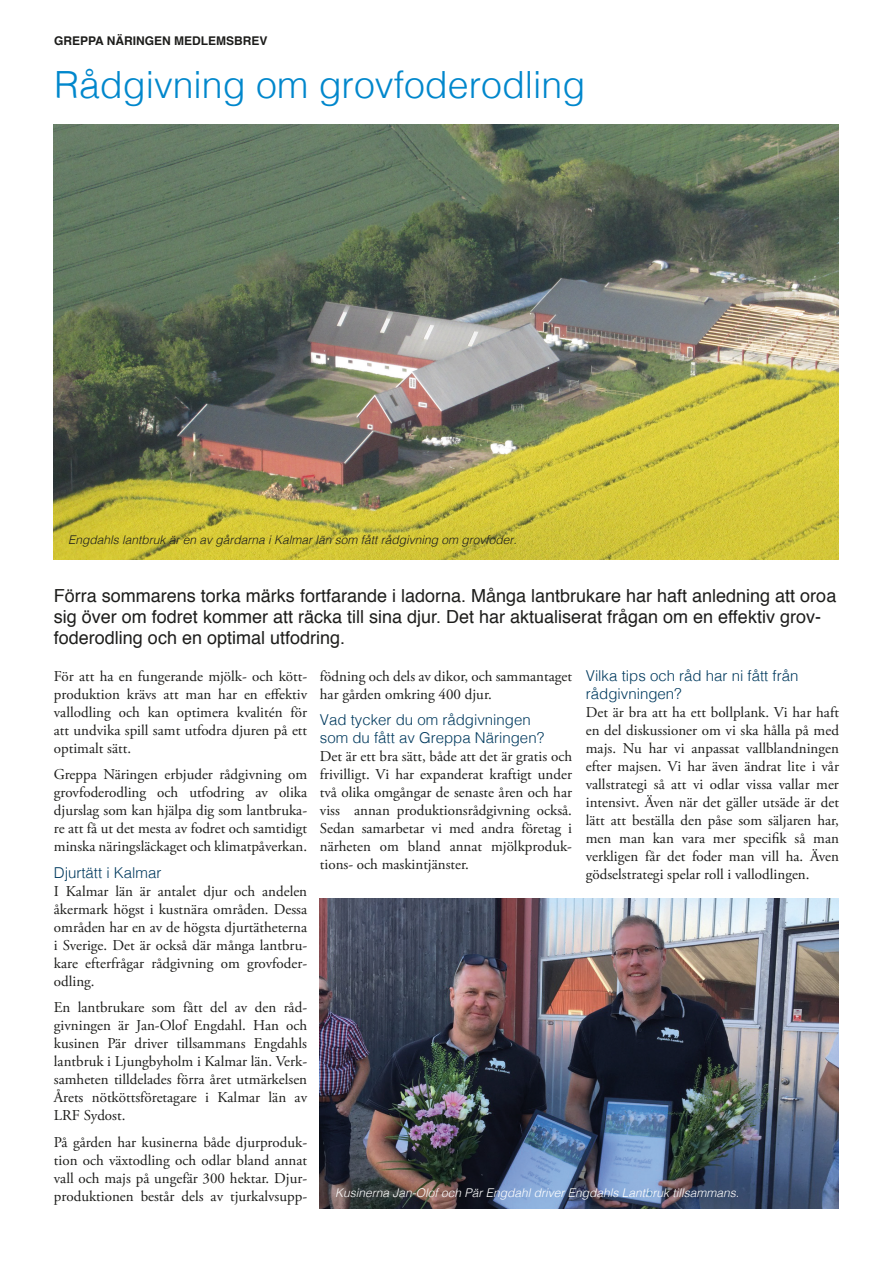
<style>
.page{position:relative;width:893px;height:1263px;background:#fff}
.page>*{position:absolute;margin:0;border:0;box-sizing:border-box;transform-origin:0 0}
.Rubrik{font:300 37.5px "Helvetica";color:#0087cc}
.Ingress{font:18px/21px "Helvetica";color:#1d1d1b}
.Brödtext{font:15px/18px "Adobe Garamond Pro";color:#1d1d1b;text-align:justify}
.Brödtext-2{font:300 15px/18px "Helvetica";color:#003a5e}
.Brödtext-3{font:italic 300 12px "Helvetica";color:#1d1d1b}
.Brödtext-4{font:italic 300 12px "Helvetica";color:#fff}
.t1{font:700 12px "Helvetica";color:#1d1d1b}
</style>
<div class="page">
<img style="left:320px;top:899px;width:519px;height:310px">
<img style="left:54px;top:124px;width:785px;height:436px">
<p class="t1" style="left:54px;top:31px;width:215px">GREPPA NÄRINGEN MEDLEMSBREV</p>
<p class="Rubrik" style="left:54px;top:53px;width:533px">Rådgivning om grovfoderodling</p>
<p class="Brödtext-3" style="left:68px;top:529px;width:450px">Engdahls lantbruk är en av gårdarna i Kalmar län som fått rådgivning om grovfoder.</p>
<p class="Ingress" style="left:54px;top:586px;width:784px">Förra sommarens torka märks fortfarande i ladorna. Många lantbrukare har haft anledning att oroa sig över om fodret kommer att räcka till sina djur. Det har aktualiserat frågan om en effektiv grov&shy;foderodling och en optimal utfodring.</p>
<p class="Brödtext" style="left:54px;top:668px;width:255px">För att ha en fungerande mjölk- och kött&shy;produktion krävs att man har en effektiv vallodling och kan optimera kvalitén för att undvika spill samt utfodra djuren på ett optimalt sätt.</p>
<p class="Brödtext" style="left:54px;top:766px;width:255px">Greppa Näringen erbjuder rådgivning om grovfoderodling och utfodring av olika djurslag som kan hjälpa dig som lantbruka&shy;re att få ut det mesta av fodret och samtidigt minska näringsläckaget och klimatpåverkan.</p>
<p class="Brödtext-2" style="left:54px;top:862px;width:109px">Djurtätt i Kalmar</p>
<p class="Brödtext" style="left:54px;top:883px;width:255px">I Kalmar län är antalet djur och andelen åkermark högst i kustnära områden. Dessa områden har en av de högsta djurtätheterna i Sverige. Det är också där många lantbru&shy;kare efterfrågar rådgivning om grovfoder&shy;odling.</p>
<p class="Brödtext" style="left:54px;top:999px;width:255px">En lantbrukare som fått del av den råd&shy;givningen är Jan-Olof Engdahl. Han och kusinen Pär driver tillsammans Engdahls lantbruk i Ljungbyholm i Kalmar län. Verk&shy;samheten tilldelades förra året utmärkelsen Årets nötköttsföretagare i Kalmar län av LRF Sydost.</p>
<p class="Brödtext" style="left:54px;top:1134px;width:255px">På gården har kusinerna både djurproduk&shy;tion och växtodling och odlar bland annat vall och majs på ungefär 300 hektar. Djur&shy;produktionen består dels av tjurkalvsupp-</p>
<p class="Brödtext" style="left:320px;top:668px;width:254px">födning och dels av dikor, och sammantaget har gården omkring 400 djur.</p>
<p class="Brödtext-2" style="left:320px;top:710px;width:226px">Vad tycker du om rådgivningen som du fått av Greppa Näringen?</p>
<p class="Brödtext" style="left:320px;top:748px;width:254px">Det är ett bra sätt, både att det är gratis och frivilligt. Vi har expanderat kraftigt under två olika omgångar de senaste åren och har viss annan produktionsrådgivning också.<br>Sedan samarbetar vi med andra företag i närheten om bland annat mjölkproduk&shy;tions- och maskintjänster.</p>
<p class="Brödtext-2" style="left:586px;top:665px;width:214px">Vilka tips och råd har ni fått från rådgivningen?</p>
<p class="Brödtext" style="left:586px;top:703px;width:255px">Det är bra att ha ett bollplank. Vi har haft en del diskussioner om vi ska hålla på med majs. Nu har vi anpassat vallblandningen efter majsen. Vi har även ändrat lite i vår vallstrategi så att vi odlar vissa vallar mer intensivt. Även när det gäller utsäde är det lätt att beställa den påse som säljaren har, men man kan vara mer specifik så man verkligen får det foder man vill ha. Även gödselstrategi spelar roll i vallodlingen.</p>
<p class="Brödtext-4" style="left:335px;top:1182px;width:406px">Kusinerna Jan-Olof och Pär Engdahl driver Engdahls Lantbruk tillsammans.</p>
</div>
